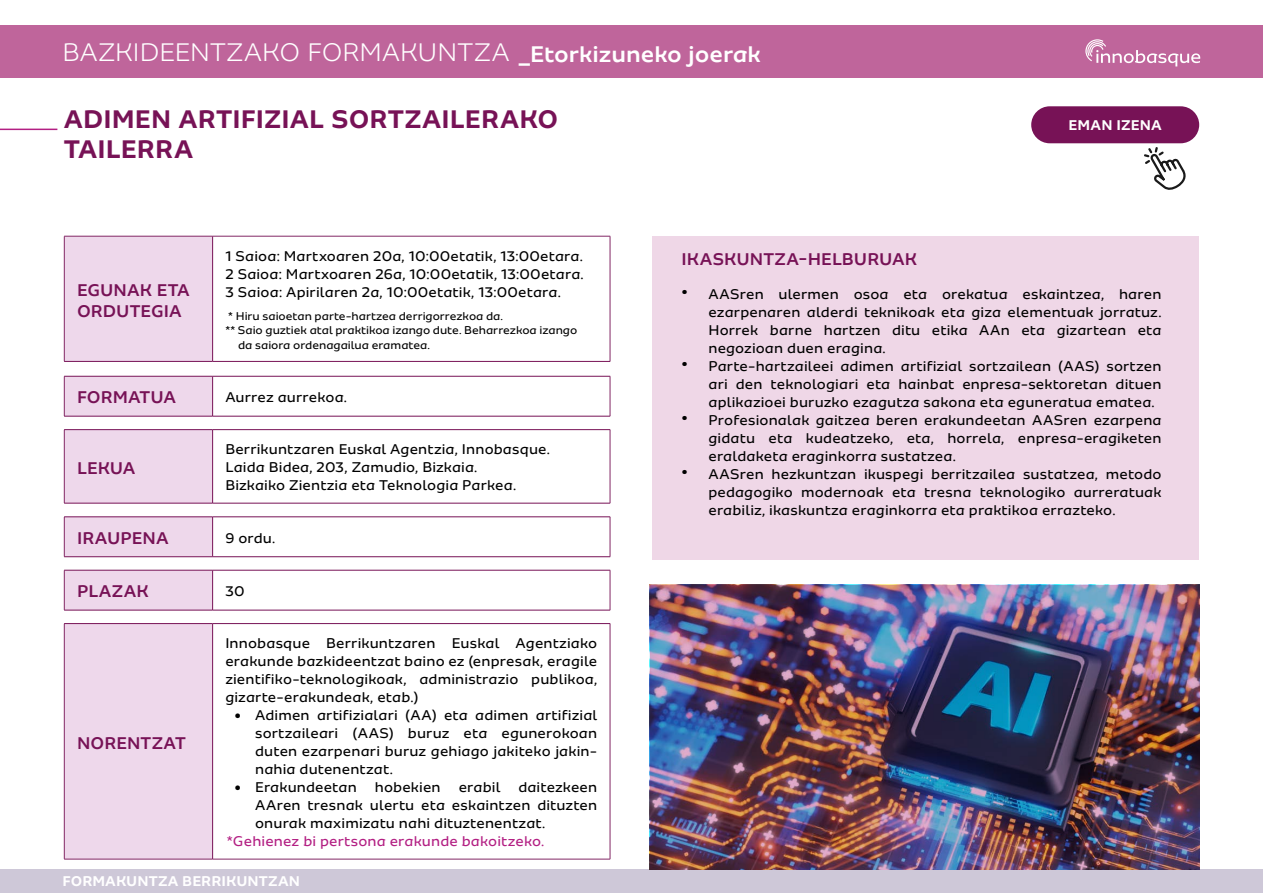
<style>
.page{position:relative;width:1263px;height:893px;background:#fff}
.page>*{position:absolute;margin:0;border:0;box-sizing:border-box;transform-origin:0 0}
.t1{font:700 27px/30px "Sua";letter-spacing:.005em;color:#771256}
.t2{font:300 27px "Sua";color:#fff}
.t3{font:500 24px "Sua";color:#fff}
.t4{font:500 18px/21px "Sua";letter-spacing:.005em;color:#771256}
.t5{font:15px/18px "Sua";letter-spacing:.01em;color:#000;text-align:justify}
.t6{font:15px "Sua";letter-spacing:.01em;color:#b31f83}
.t7{font:700 15px "Sua";letter-spacing:.005em;color:#fff}
.t8{font:12px "Sua";letter-spacing:-.005em;color:#000}
.s1{font-family:"Trebuchet MS";font-weight:700}
.s2{font-weight:700;font-size:21px}
</style>
<div class="page">
<div style="left:0;top:26px;width:1263px;height:52px;background:#bf659b"></div>
<svg style="left:1085px;top:39px;width:115px;height:27px"></svg>
<div style="left:0;top:870px;width:1263px;height:23px;background:#cec8d8"></div>
<div style="left:65px;top:237px;width:147px;height:622px;background:#eed8eb"></div>
<svg style="left:64px;top:362px;width:149px;height:261px"></svg>
<svg style="left:213px;top:375px;width:397px;height:235px"></svg>
<hr style="left:64px;top:236px;width:149px;height:1px;background:#832765">
<hr style="left:64px;top:236px;width:1px;height:125px;background:#832765">
<hr style="left:213px;top:236px;width:397px;height:1px;background:#832765">
<hr style="left:610px;top:236px;width:1px;height:125px;background:#832765">
<hr style="left:64px;top:376px;width:1px;height:40px;background:#832765">
<hr style="left:610px;top:376px;width:1px;height:40px;background:#832765">
<hr style="left:64px;top:430px;width:1px;height:73px;background:#832765">
<hr style="left:610px;top:430px;width:1px;height:73px;background:#832765">
<hr style="left:64px;top:517px;width:1px;height:40px;background:#832765">
<hr style="left:610px;top:517px;width:1px;height:40px;background:#832765">
<hr style="left:64px;top:570px;width:1px;height:40px;background:#832765">
<hr style="left:610px;top:570px;width:1px;height:40px;background:#832765">
<hr style="left:64px;top:624px;width:1px;height:235px;background:#832765">
<hr style="left:610px;top:624px;width:1px;height:235px;background:#832765">
<hr style="left:64px;top:859px;width:149px;height:1px;background:#832765">
<hr style="left:213px;top:859px;width:397px;height:1px;background:#832765">
<hr style="left:212px;top:236px;width:1px;height:125px;background:#771256">
<hr style="left:64px;top:361px;width:149px;height:1px;background:#771256">
<hr style="left:213px;top:361px;width:397px;height:1px;background:#771256">
<hr style="left:64px;top:376px;width:149px;height:1px;background:#771256">
<hr style="left:213px;top:376px;width:397px;height:1px;background:#771256">
<hr style="left:212px;top:376px;width:1px;height:40px;background:#771256">
<hr style="left:64px;top:416px;width:149px;height:1px;background:#771256">
<hr style="left:213px;top:416px;width:397px;height:1px;background:#771256">
<hr style="left:64px;top:429px;width:149px;height:1px;background:#771256">
<hr style="left:213px;top:429px;width:397px;height:1px;background:#771256">
<hr style="left:212px;top:430px;width:1px;height:73px;background:#771256">
<hr style="left:64px;top:503px;width:149px;height:1px;background:#771256">
<hr style="left:213px;top:503px;width:397px;height:1px;background:#771256">
<hr style="left:64px;top:517px;width:149px;height:1px;background:#771256">
<hr style="left:213px;top:517px;width:397px;height:1px;background:#771256">
<hr style="left:212px;top:517px;width:1px;height:40px;background:#771256">
<hr style="left:64px;top:556px;width:149px;height:1px;background:#771256">
<hr style="left:213px;top:556px;width:397px;height:1px;background:#771256">
<hr style="left:64px;top:570px;width:149px;height:1px;background:#771256">
<hr style="left:213px;top:570px;width:397px;height:1px;background:#771256">
<hr style="left:212px;top:570px;width:1px;height:40px;background:#771256">
<hr style="left:64px;top:610px;width:149px;height:1px;background:#771256">
<hr style="left:213px;top:610px;width:397px;height:1px;background:#771256">
<hr style="left:64px;top:623px;width:149px;height:1px;background:#771256">
<hr style="left:213px;top:623px;width:397px;height:1px;background:#771256">
<hr style="left:212px;top:624px;width:1px;height:235px;background:#771256">
<hr style="left:0;top:129px;width:57px;height:1px;background:#b31f83">
<div style="left:1031px;top:106px;width:168px;height:37px;background:#771256;border-radius:18px"></div>
<svg style="left:1144px;top:147px;width:42px;height:43px"></svg>
<div style="left:653px;top:236px;width:546px;height:323px;background:#efd7e7"></div>
<img style="left:650px;top:585px;width:549px;height:285px">
<h1 class="t2" style="left:63px;top:38px;width:448px">BAZKIDEENTZAKO FORMAKUNTZA</h1>
<h2 class="t3" style="left:519px;top:40px;width:244px">_Etorkizuneko joerak</h2>
<h1 class="t1" style="left:64px;top:104px;width:496px">ADIMEN ARTIFIZIAL SORTZAILERAKO<br>TAILERRA</h1>
<p class="t7" style="left:1068px;top:116px;width:95px">EMAN IZENA</p>
<p class="t4" style="left:77px;top:279px;width:114px">EGUNAK ETA<br>ORDUTEGIA</p>
<p class="t5" style="left:225px;top:247px;width:360px">1 Saioa: Martxoaren 20a, 10:00etatik, 13:00etara.<br>2 Saioa: Martxoaren 26a, 10:00etatik, 13:00etara.<br>3 Saioa: Apirilaren 2a, 10:00etatik, 13:00etara.</p>
<p class="t8" style="left:228px;top:309px;width:276px">* Hiru saioetan parte-hartzea derrigorrezkoa da.</p>
<p class="t8" style="left:225px;top:323px;width:353px">** Saio guztiek atal praktikoa izango dute. Beharrezkoa izango</p>
<p class="t8" style="left:238px;top:338px;width:193px">da saiora ordenagailua eramatea.</p>
<p class="t4" style="left:77px;top:387px;width:100px">FORMATUA</p>
<p class="t5" style="left:225px;top:388px;width:123px">Aurrez aurrekoa.</p>
<p class="t4" style="left:77px;top:457px;width:60px">LEKUA</p>
<p class="t5" style="left:225px;top:440px;width:326px;text-align:left">Berrikuntzaren Euskal Agentzia, Innobasque.<br>Laida Bidea, 203, Zamudio, Bizkaia.<br>Bizkaiko Zientzia eta Teknologia Parkea.</p>
<p class="t4" style="left:77px;top:527px;width:93px">IRAUPENA</p>
<p class="t5" style="left:225px;top:529px;width:52px">9 ordu.</p>
<p class="t4" style="left:77px;top:581px;width:73px">PLAZAK</p>
<p class="t5" style="left:225px;top:582px;width:21px">30</p>
<p class="t4" style="left:77px;top:732px;width:110px">NORENTZAT</p>
<p class="t5" style="left:225px;top:634px;width:373px">Innobasque Berrikuntzaren Euskal Agentziako erakunde bazkideentzat baino ez (enpresak, eragile zientifiko-teknologikoak, administrazio publikoa, gizarte-erakundeak, etab.)</p>
<p class="t5" style="left:255px;top:706px;width:344px;text-indent:-21px"><span class="s1">•</span> Adimen artifizialari (AA) eta adimen artifizial sortzaileari (AAS) buruz eta egunerokoan duten ezarpenari buruz gehiago jakiteko jakin&shy;nahia dutenentzat.</p>
<p class="t5" style="left:255px;top:778px;width:344px;text-indent:-21px"><span class="s1">•</span> Erakundeetan hobekien erabil daitezkeen AAren tresnak ulertu eta eskaintzen dituzten onurak maximizatu nahi dituztenentzat.</p>
<p class="t6" style="left:227px;top:833px;width:319px">*Gehienez bi pertsona erakunde bakoitzeko.</p>
<p class="t7" style="left:63px;top:872px;width:239px">FORMAKUNTZA BERRIKUNTZAN</p>
<p class="t4" style="left:681px;top:249px;width:237px">IKASKUNTZA-HELBURUAK</p>
<p class="t5" style="left:708px;top:285px;width:455px;text-indent:-27px"><span class="s2">•</span> AASren ulermen osoa eta orekatua eskaintzea, haren ezarpenaren alderdi teknikoak eta giza elementuak jorratuz.<br>Horrek barne hartzen ditu etika AAn eta gizartean eta negozioan duen eragina.</p>
<p class="t5" style="left:708px;top:357px;width:455px;text-indent:-27px"><span class="s2">•</span> Parte-hartzaileei adimen artifizial sortzailean (AAS) sortzen ari den teknologiari eta hainbat enpresa-sektoretan dituen aplikazioei buruzko ezagutza sakona eta eguneratua ematea.</p>
<p class="t5" style="left:708px;top:411px;width:455px;text-indent:-27px"><span class="s2">•</span> Profesionalak gaitzea beren erakundeetan AASren ezarpena gidatu eta kudeatzeko, eta, horrela, enpresa-eragiketen eraldaketa eraginkorra sustatzea.</p>
<p class="t5" style="left:708px;top:465px;width:455px;text-indent:-27px"><span class="s2">•</span> AASren hezkuntzan ikuspegi berritzailea sustatzea, metodo pedagogiko modernoak eta tresna teknologiko aurreratuak erabiliz, ikaskuntza eraginkorra eta praktikoa errazteko.</p>
</div>
